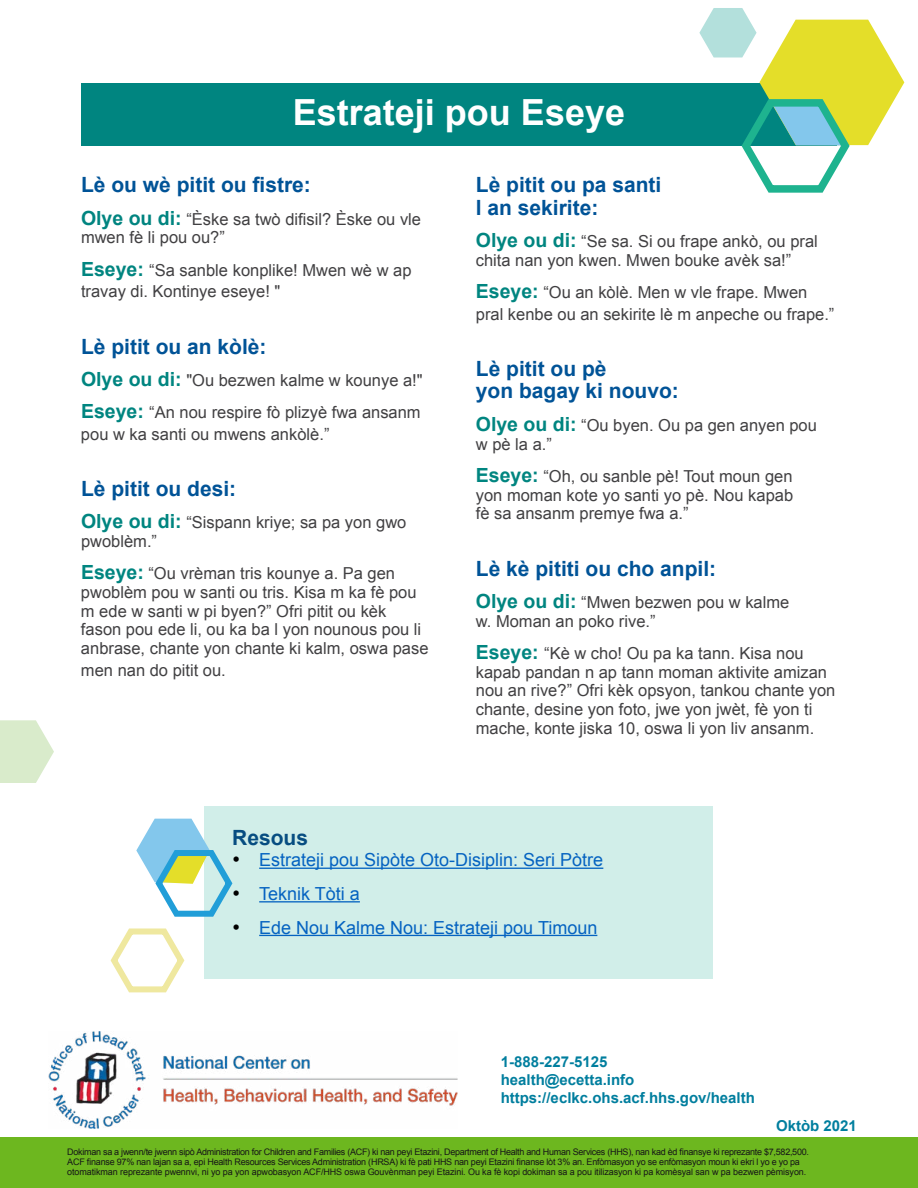
<style>
.page{position:relative;width:918px;height:1188px;background:#fff}
.page>*{position:absolute;margin:0;border:0;box-sizing:border-box;transform-origin:0 0}
.t1{font:700 36px "Arial";color:#fff}
.t2{font:700 21px/22.5px "Arial";color:#005397}
.Blue_Heading{font:700 21px "Arial";color:#074d81}
.t3{font:18px "Arial";color:#0563c1}
.t4{font:16.5px/18.8px "Arial";color:#414042}
.t5{font:700 15px "Arial";color:#007e9e}
.t6{font:9px/9.8px "Arial";letter-spacing:-.025em;color:#161617}
.s1{font-weight:700;font-size:19.5px;color:#008480}
.s2{font-weight:700;font-size:19.5px;color:#008580}
.s3{color:#000}
</style>
<div class="page">
<div style="left:204px;top:806px;width:509px;height:172px;background:#d1eee9"></div>
<div style="left:81px;top:83px;width:756px;height:62px;background:#008580"></div>
<div style="left:0;top:1138px;width:917px;height:50px;background:#6db71f"></div>
<hr style="left:259px;top:868px;width:344px;height:1px;background:#0563c1">
<hr style="left:259px;top:901px;width:101px;height:1px;background:#0563c1">
<hr style="left:259px;top:935px;width:338px;height:1px;background:#0563c1">
<img style="left:48px;top:1032px;width:410px;height:96px">
<svg style="left:0;top:720px;width:54px;height:63px"></svg>
<svg style="left:699px;top:8px;width:205px;height:185px"></svg>
<svg style="left:110px;top:819px;width:135px;height:174px"></svg>
<h2 class="t1" style="left:293px;top:89px;width:334px">Estrateji pou Eseye</h2>
<h3 class="t2" style="left:81px;top:174px;width:231px">Lè ou wè pitit ou fistre:</h3>
<p class="t4" style="left:81px;top:210px;width:342px"><span class="s1">Olye ou di:</span> “Èske sa twò difisil? Èske ou vle mwen fè li pou ou?”</p>
<p class="t4" style="left:81px;top:259px;width:332px;line-height:21.6px"><span class="s2">Eseye:</span> “Sa sanble konplike! Mwen wè w ap travay di. Kontinye eseye! "</p>
<h3 class="t2" style="left:81px;top:336px;width:187px">Lè pitit ou an kòlè:</h3>
<p class="t4" style="left:81px;top:371px;width:343px"><span class="s2">Oly</span><span class="s1">e</span> <span class="s2">ou di:</span> "Ou bezwen kalme w kounye a!"</p>
<p class="t4" style="left:81px;top:402px;width:341px;line-height:21.6px"><span class="s2">Eseye:</span> “An nou respire fò plizyè fwa ansanm pou w ka santi ou mwens ankòlè.”</p>
<h3 class="t2" style="left:81px;top:478px;width:157px">Lè pitit ou desi:</h3>
<p class="t4" style="left:81px;top:513px;width:327px"><span class="s2">Olye ou di:</span> “Sispann kriye; sa pa yon gwo pwoblèm.”</p>
<p class="t4" style="left:81px;top:564px;width:349px"><span class="s2">Eseye:</span> “Ou vrèman tris kounye a. Pa gen pwoblèm pou w santi ou tris. Kisa m ka fè pou m ede w santi w pi byen?” Ofri pitit ou kèk fason pou ede li, ou ka ba l yon nounous pou li anbrase, chante yon chante ki kalm, oswa pase</p>
<p class="t4" style="left:81px;top:661px;width:146px">men nan do pitit ou.</p>
<h3 class="t2" style="left:476px;top:174px;width:187px">Lè pitit ou pa santi l an sekirite:</h3>
<p class="t4" style="left:476px;top:232px;width:343px"><span class="s2">Olye ou di:</span> “Se sa. Si ou frape ankò, ou pral chita nan yon kwen. Mwen bouke avèk sa!”</p>
<p class="t4" style="left:476px;top:282px;width:360px;line-height:21.6px"><span class="s2">Eseye:</span> “Ou an kòlè. Men w vle frape. Mwen pral kenbe ou an sekirite lè m anpeche ou frape.”</p>
<h3 class="t2" style="left:476px;top:358px;width:205px">Lè pitit ou pè<br>yon bagay ki nouvo:</h3>
<p class="t4" style="left:476px;top:416px;width:343px"><span class="s2">Olye ou di:</span> “Ou byen. Ou pa gen anyen pou w pè la a.”</p>
<p class="t4" style="left:476px;top:467px;width:319px;text-align:justify"><span class="s2">Eseye:</span> “Oh, ou sanble pè! Tout moun gen yon moman kote yo santi yo pè. Nou kapab fè sa ansanm premye fwa a.”</p>
<h3 class="t2" style="left:476px;top:558px;width:242px">Lè kè pititi ou cho anpil:</h3>
<p class="t4" style="left:476px;top:593px;width:315px"><span class="s2">Olye ou di:</span> “Mwen bezwen pou w kalme w. Moman an poko rive.”</p>
<p class="t4" style="left:476px;top:644px;width:361px"><span class="s2">Eseye:</span> “Kè w cho! Ou pa ka tann. Kisa nou kapab pandan n ap tann moman aktivite amizan nou an rive?” Ofri kèk opsyon, tankou chante yon chante, desine yon foto, jwe yon jwèt, fè yon ti mache, konte jiska 10, oswa li yon liv ansanm.</p>
<h2 class="Blue_Heading" style="left:232px;top:823px;width:77px">Resous</h2>
<p class="t3" style="left:232px;top:848px;width:373px"><span class="s3">•</span> Estrateji pou Sipòte Oto-Disiplin: Seri Pòtre</p>
<p class="t3" style="left:232px;top:882px;width:129px"><span class="s3">•</span> Teknik Tòti a</p>
<p class="t3" style="left:232px;top:915px;width:367px"><span class="s3">•</span> Ede Nou Kalme Nou: Estrateji pou Timoun</p>
<p class="t5" style="left:501px;top:1051px;width:108px">1-888-227-5125</p>
<p class="t5" style="left:501px;top:1069px;width:135px">health@ecetta.info</p>
<p class="t5" style="left:501px;top:1087px;width:256px">https://eclkc.ohs.acf.hhs.gov/health</p>
<p class="t5" style="left:776px;top:1116px;width:82px">Oktòb 2021</p>
<p class="t6" style="left:67px;top:1147px;width:743px">Dokiman sa a jwenn/te jwenn sipò Administration for Children and Families (ACF) ki nan peyi Etazini, Department of Health and Human Services (HHS), nan kad èd finansye ki reprezante $7,582,500.<br>ACF finanse 97% nan lajan sa a, epi Health Resources Services Administration (HRSA) ki fè pati HHS nan peyi Etazini finanse lòt 3% an. Enfòmasyon yo se enfòmasyon moun ki ekri l yo e yo pa otomatikman reprezante pwennvi, ni yo pa yon apwobasyon ACF/HHS oswa Gouvènman peyi Etazini. Ou ka fè kopi dokiman sa a pou itilizasyon ki pa komèsyal san w pa bezwen pèmisyon.</p>
</div>
